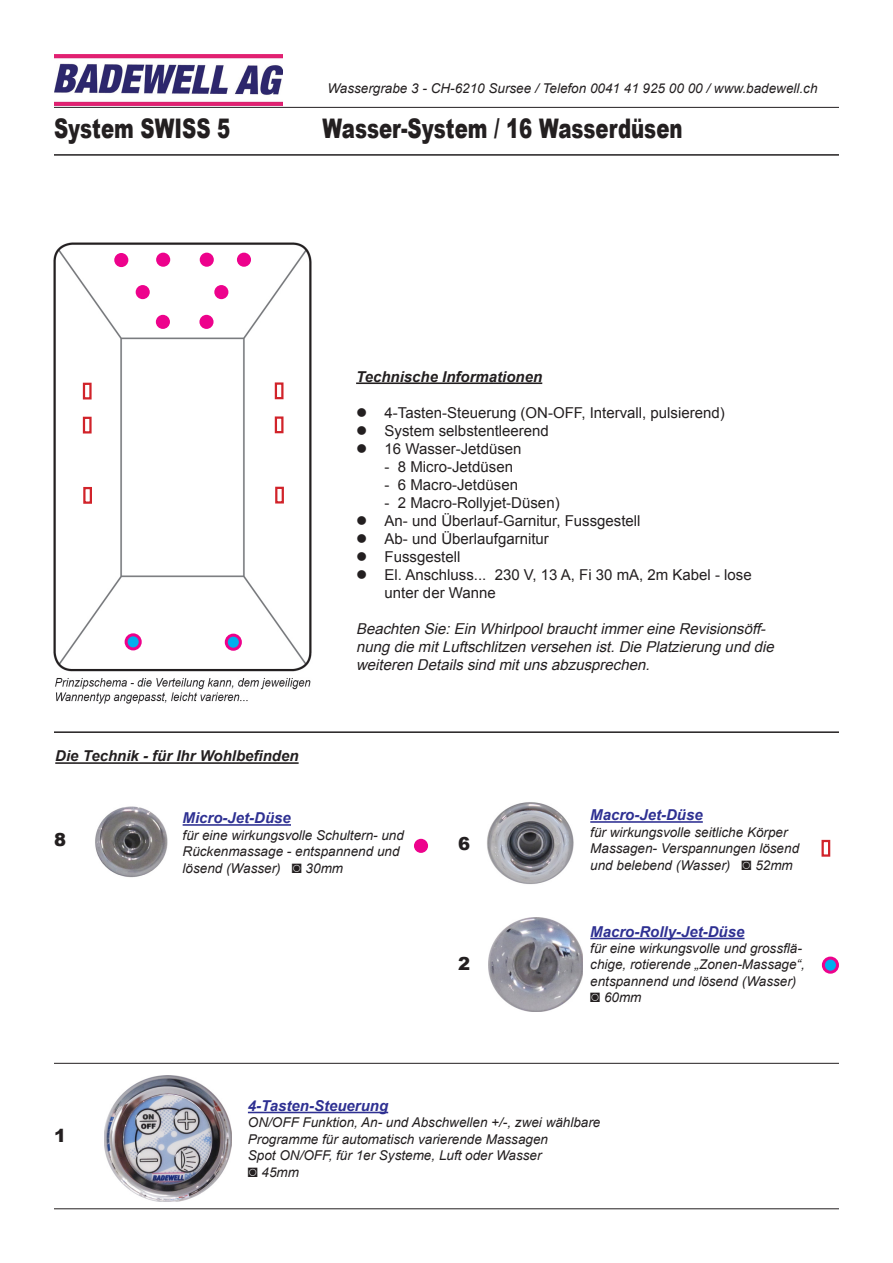
<style>
.page{position:relative;width:893px;height:1263px;background:#fff}
.page>*{position:absolute;margin:0;border:0;box-sizing:border-box;transform-origin:0 0}
.t1{font:900 27px "Arial";color:#231f20;scale:.73 1}
.t2{font:900 18px "Arial";color:#231f20}
.t3{font:15px/18px "Arial";color:#231f20}
.t4{font:italic 15px/18px "Arial";color:#231f20}
.t5{font:italic 700 15px "Arial";color:#2e3092}
.t6{font:italic 700 15px "Arial";color:#231f20}
.t7{font:italic 13.5px/16.5px "Arial";color:#231f20}
.s1{font-size:16.5px}
</style>
<div class="page">
<img style="left:54px;top:54px;width:228px;height:51px">
<hr style="left:54px;top:107px;width:785px;height:1px;background:#231f20">
<hr style="left:54px;top:154px;width:785px;height:2px;background:#231f20">
<hr style="left:356px;top:382px;width:186px;height:2px;background:#231f20">
<hr style="left:54px;top:731px;width:785px;height:2px;background:#231f20">
<hr style="left:55px;top:762px;width:244px;height:2px;background:#231f20">
<hr style="left:54px;top:1063px;width:785px;height:1px;background:#231f20">
<img style="left:95px;top:806px;width:73px;height:72px">
<hr style="left:183px;top:824px;width:108px;height:2px;background:#2e3092">
<div style="left:414px;top:839px;width:14px;height:14px;background:#ed028c;border-radius:50%"></div>
<img style="left:487px;top:802px;width:87px;height:82px">
<hr style="left:590px;top:821px;width:113px;height:2px;background:#2e3092">
<img style="left:488px;top:917px;width:94px;height:94px">
<hr style="left:590px;top:938px;width:154px;height:1px;background:#2e3092">
<svg style="left:823px;top:958px;width:14px;height:14px"></svg>
<div style="left:822px;top:956px;width:17px;height:18px;border:3px solid #ed028c;border-radius:50%"></div>
<div style="left:821px;top:840px;width:9px;height:17px;background:#fff;border:2px solid #d1232a"></div>
<img style="left:53px;top:242px;width:259px;height:462px">
<div style="left:114px;top:253px;width:14px;height:14px;background:#ed028c;border-radius:50%"></div>
<div style="left:156px;top:253px;width:14px;height:14px;background:#ed028c;border-radius:50%"></div>
<div style="left:200px;top:253px;width:14px;height:14px;background:#ed028c;border-radius:50%"></div>
<div style="left:237px;top:253px;width:14px;height:14px;background:#ed028c;border-radius:50%"></div>
<svg style="left:275px;top:382px;width:8px;height:17px"></svg>
<div style="left:83px;top:383px;width:9px;height:16px;background:#fff;border:2px solid #d1232a"></div>
<svg style="left:275px;top:416px;width:8px;height:17px"></svg>
<div style="left:275px;top:487px;width:9px;height:16px;background:#fff;border:2px solid #d1232a"></div>
<div style="left:83px;top:417px;width:9px;height:16px;background:#fff;border:2px solid #d1232a"></div>
<div style="left:83px;top:487px;width:9px;height:17px;background:#fff;border:2px solid #d1232a"></div>
<div style="left:126px;top:635px;width:14px;height:14px;background:#00aeef;border-radius:50%"></div>
<div style="left:125px;top:633px;width:17px;height:17px;border:3px solid #ed028c;border-radius:50%"></div>
<div style="left:226px;top:635px;width:14px;height:14px;background:#00aeef;border-radius:50%"></div>
<div style="left:225px;top:634px;width:17px;height:17px;border:3px solid #ed028c;border-radius:50%"></div>
<div style="left:156px;top:315px;width:14px;height:14px;background:#ed028c;border-radius:50%"></div>
<div style="left:199px;top:315px;width:15px;height:14px;background:#ed028c;border-radius:50%"></div>
<div style="left:136px;top:285px;width:14px;height:14px;background:#ed028c;border-radius:50%"></div>
<div style="left:214px;top:285px;width:14px;height:14px;background:#ed028c;border-radius:50%"></div>
<img style="left:104px;top:1075px;width:128px;height:126px">
<hr style="left:248px;top:1112px;width:140px;height:1px;background:#2e3092">
<hr style="left:54px;top:1208px;width:785px;height:1px;background:#231f20">
<p class="t7" style="left:327px;top:80px;width:492px">Wassergrabe 3 - CH-6210 Sursee / Telefon 0041 41 925 00 00 / www.badewell.ch</p>
<h1 class="t1" style="left:54px;top:109px;width:243px">System SWISS 5</h1>
<h1 class="t1" style="left:323px;top:109px;width:495px">Wasser-System / 16 Wasserdüsen</h1>
<p class="t6" style="left:55px;top:746px;width:245px">Die Technik - für Ihr Wohlbefinden</p>
<p class="t6" style="left:356px;top:366px;width:188px">Technische Informationen</p>
<p class="t3" style="left:356px;top:404px;width:370px">● 4-Tasten-Steuerung (ON-OFF, Intervall, pulsierend)</p>
<p class="t3" style="left:356px;top:422px;width:194px">● System selbstentleerend</p>
<p class="t3" style="left:356px;top:440px;width:167px">● 16 Wasser-Jetdüsen</p>
<p class="t3" style="left:385px;top:458px;width:130px">- 8 Micro-Jetdüsen</p>
<p class="t3" style="left:385px;top:476px;width:135px">- 6 Macro-Jetdüsen</p>
<p class="t3" style="left:385px;top:494px;width:177px">- 2 Macro-Rollyjet-Düsen)</p>
<p class="t3" style="left:356px;top:512px;width:286px">● An- und Überlauf-Garnitur, Fussgestell</p>
<p class="t3" style="left:356px;top:530px;width:194px">● Ab- und Überlaufgarnitur</p>
<p class="t3" style="left:356px;top:548px;width:106px">● Fussgestell</p>
<p class="t3" style="left:385px;top:566px;width:369px;text-indent:-29px">● El. Anschluss... 230 V, 13 A, Fi 30 mA, 2m Kabel - lose unter der Wanne</p>
<p class="t4" style="left:356px;top:620px;width:423px">Beachten Sie:Ein Whirlpoolbrauchtimmereine Revisionsöff&shy;nung die mitLuftschlitzen versehen ist.Die Platzierung und die weiteren Detailssind mitunsabzusprechen.</p>
<p class="t5" style="left:183px;top:808px;width:110px">Micro-Jet-Düse</p>
<p class="t7" style="left:183px;top:827px;width:223px">für eine wirkungsvolle Schultern- und<br>Rückenmassage - entspannend und lösend (Wasser) <span class="s1">◙</span> 30mm</p>
<h2 class="t2" style="left:54px;top:827px;width:14px">8</h2>
<h2 class="t2" style="left:458px;top:830px;width:14px">6</h2>
<h2 class="t2" style="left:458px;top:950px;width:14px">2</h2>
<p class="t5" style="left:590px;top:805px;width:114px">Macro-Jet-Düse</p>
<p class="t7" style="left:590px;top:824px;width:210px">für wirkungsvolle seitliche Körper<br>Massagen- Verspannungen lösend und belebend (Wasser) <span class="s1">◙</span> 52mm</p>
<p class="t5" style="left:590px;top:922px;width:156px">Macro-Rolly-Jet-Düse</p>
<p class="t7" style="left:590px;top:940px;width:216px">für eine wirkungsvolle und grossflä&shy;chige, rotierende „Zonen-Massage“, entspannend und lösend (Wasser) <span class="s1">◙</span> 60mm</p>
<h2 class="t2" style="left:54px;top:1123px;width:14px">1</h2>
<p class="t5" style="left:248px;top:1095px;width:142px">4-Tasten-Steuerung</p>
<p class="t7" style="left:248px;top:1114px;width:354px">ON/OFF Funktion, An- und Abschwellen +/-, zwei wählbare Programme für automatisch varierende Massagen<br>Spot ON/OFF, für 1er Systeme, Luft oder Wasser<br><span class="s1">◙</span> 45mm</p>
</div>
